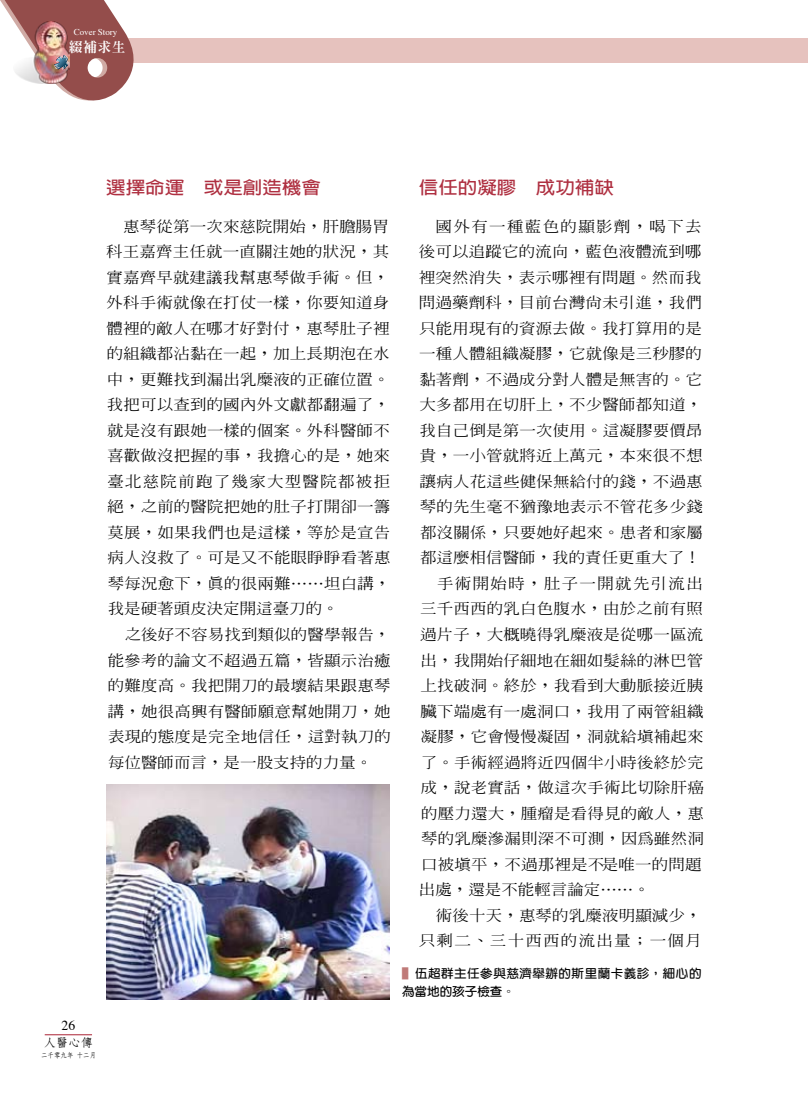
<style>
.page{position:relative;width:808px;height:1106px;background:#fff}
.page>*{position:absolute;margin:0;border:0;box-sizing:border-box;transform-origin:0 0}
.t1{font:700 17.55px "Lin Gothic";color:#af3041;scale:1.11 1}
.t2{font:500 14.85px/25.5px "Inn Ming";letter-spacing:.01em;color:#000;text-align:justify;scale:1.11 1}
.t3{font:500 14.85px "Inn Ming";letter-spacing:.08em;color:#000;scale:1.11 1}
.t4{font:500 14.85px "Inn Ming";letter-spacing:.075em;color:#000;scale:1.11 1}
.t5{font:13.65px "Times";color:#000}
.t6{font:800 13.35px "Inn Ming";color:#fff}
.t7{font:700 12.15px/18px "Yen Round";letter-spacing:.04em;color:#000}
.t8{font:700 11.7px "Nan Sung";color:#000;scale:1.05 1}
.t9{font:8.85px "Times";color:#fff}
.t10{font:700 7.2px "Nan Sung";color:#000;scale:.9 1}
.s1{font-family:"DF Biao Kai Shu Std W5";font-weight:400}
.s2{color:#bf7a78}
</style>
<div class="page">
<hr style="left:45px;top:1034px;width:47px;height:1px;background:#af3041">
<div style="left:116px;top:39px;width:692px;height:24px;background:#e6c2be"></div>
<svg style="left:0;top:0;width:150px;height:101px"></svg>
<img style="left:106px;top:784px;width:283px;height:215px">
<p class="t9" style="left:74px;top:24px;width:45px">Cover Story</p>
<p class="t6" style="left:69px;top:40px;width:58px">綴補求生</p>
<p class="t5" style="left:62px;top:1013px;width:15px">26</p>
<p class="t8" style="left:44px;top:1037px;width:49px">人醫心傳</p>
<p class="t10" style="left:41px;top:1051px;width:63px">二千零九年 十二月</p>
<p class="t1" style="left:106px;top:179px;width:195px">選擇命運 或是創造機會</p>
<p class="t2" style="left:106px;top:213px;width:258px;text-indent:17px">惠琴從第一次來慈院開始，肝膽腸胃科王嘉齊主任就一直關注她的狀況，其實嘉齊早就建議我幫惠琴做手術。但，外科手術就像在打仗一樣，你要知道身體裡的敵人在哪才好對付，惠琴肚子裡的組織都沾黏在一起，加上長期泡在水中，更難找到漏出乳糜液的正確位置。我把可以查到的國內外文獻都翻遍了，就是沒有跟她一樣的個案。外科醫師不喜歡做沒把握的事，我擔心的是，她來臺北慈院前跑了幾家大型醫院都被拒絕，之前的醫院把她的肚子打開卻一籌莫展，如果我們也是這樣，等於是宣告病人沒救了。可是又不能眼睜睜看著惠琴每況愈下，真的很兩難<span class="s1">……</span>坦白講，我是硬著頭皮決定開這臺刀的。</p>
<p class="t2" style="left:108px;top:621px;width:257px;text-indent:17px">之後好不容易找到類似的醫學報告，能參考的論文不超過五篇，皆顯示治癒的難度高。我把開刀的最壞結果跟惠琴講，她很高興有醫師願意幫她開刀，她表現的態度是完全地信任，這對執刀的每位醫師而言，是一股支持的力量。</p>
<p class="t1" style="left:419px;top:179px;width:177px">信任的凝膠 成功補缺</p>
<p class="t3" style="left:436px;top:218px;width:241px">國外有一種藍色的顯影劑，喝下去</p>
<p class="t2" style="left:419px;top:239px;width:256px">後可以追蹤它的流向，藍色液體流到哪</p>
<p class="t2" style="left:419px;top:264px;width:256px">裡突然消失，表示哪裡有問題。然而我</p>
<p class="t2" style="left:419px;top:290px;width:256px">問過藥劑科，目前台灣尚未引進，我們</p>
<p class="t2" style="left:419px;top:315px;width:256px">只能用現有的資源去做。我打算用的是</p>
<p class="t2" style="left:419px;top:341px;width:256px">一種人體組織凝膠，它就像是三秒膠的</p>
<p class="t2" style="left:419px;top:366px;width:256px">黏著劑，不過成分對人體是無害的。它</p>
<p class="t2" style="left:419px;top:392px;width:256px">大多都用在切肝上，不少醫師都知道，</p>
<p class="t2" style="left:420px;top:417px;width:256px">我自己倒是第一次使用。這凝膠要價昂</p>
<p class="t2" style="left:420px;top:443px;width:256px">貴，一小管就將近上萬元，本來很不想</p>
<p class="t2" style="left:420px;top:468px;width:256px">讓病人花這些健保無給付的錢，不過惠</p>
<p class="t2" style="left:420px;top:494px;width:256px">琴的先生毫不猶豫地表示不管花多少錢</p>
<p class="t2" style="left:420px;top:519px;width:256px">都沒關係，只要她好起來。患者和家屬</p>
<p class="t2" style="left:420px;top:545px;width:254px">都這麼相信醫師，我的責任更重大了！</p>
<p class="t3" style="left:437px;top:576px;width:241px">手術開始時，肚子一開就先引流出</p>
<p class="t2" style="left:420px;top:596px;width:256px">三千西西的乳白色腹水，由於之前有照</p>
<p class="t2" style="left:420px;top:621px;width:256px">過片子，大概曉得乳糜液是從哪一區流</p>
<p class="t2" style="left:420px;top:647px;width:256px">出，我開始仔細地在細如髮絲的淋巴管</p>
<p class="t2" style="left:420px;top:672px;width:256px">上找破洞。終於，我看到大動脈接近胰</p>
<p class="t2" style="left:421px;top:698px;width:256px">臟下端處有一處洞口，我用了兩管組織</p>
<p class="t2" style="left:421px;top:723px;width:256px">凝膠，它會慢慢凝固，洞就給填補起來</p>
<p class="t2" style="left:421px;top:749px;width:256px">了。手術經過將近四個半小時後終於完</p>
<p class="t2" style="left:421px;top:774px;width:256px">成，說老實話，做這次手術比切除肝癌</p>
<p class="t2" style="left:421px;top:800px;width:256px">的壓力還大，腫瘤是看得見的敵人，惠</p>
<p class="t2" style="left:421px;top:825px;width:256px">琴的乳糜滲漏則深不可測，因為雖然洞</p>
<p class="t2" style="left:421px;top:851px;width:254px">口被填平，不過那裡是不是唯一的問題</p>
<p class="t2" style="left:419px;top:876px;width:210px">出處，還是不能輕言論定<span class="s1">……</span>。</p>
<p class="t2" style="left:436px;top:902px;width:241px">術後十天，惠琴的乳糜液明顯減少，</p>
<p class="t4" style="left:419px;top:933px;width:256px">只剩二、三十西西的流出量；一個月</p>
<p class="t7" style="left:402px;top:964px;width:301px"><span class="s2">▌</span>伍超群主任參與慈濟舉辦的斯里蘭卡義診，細心的為當地的孩子檢查。</p>
</div>
